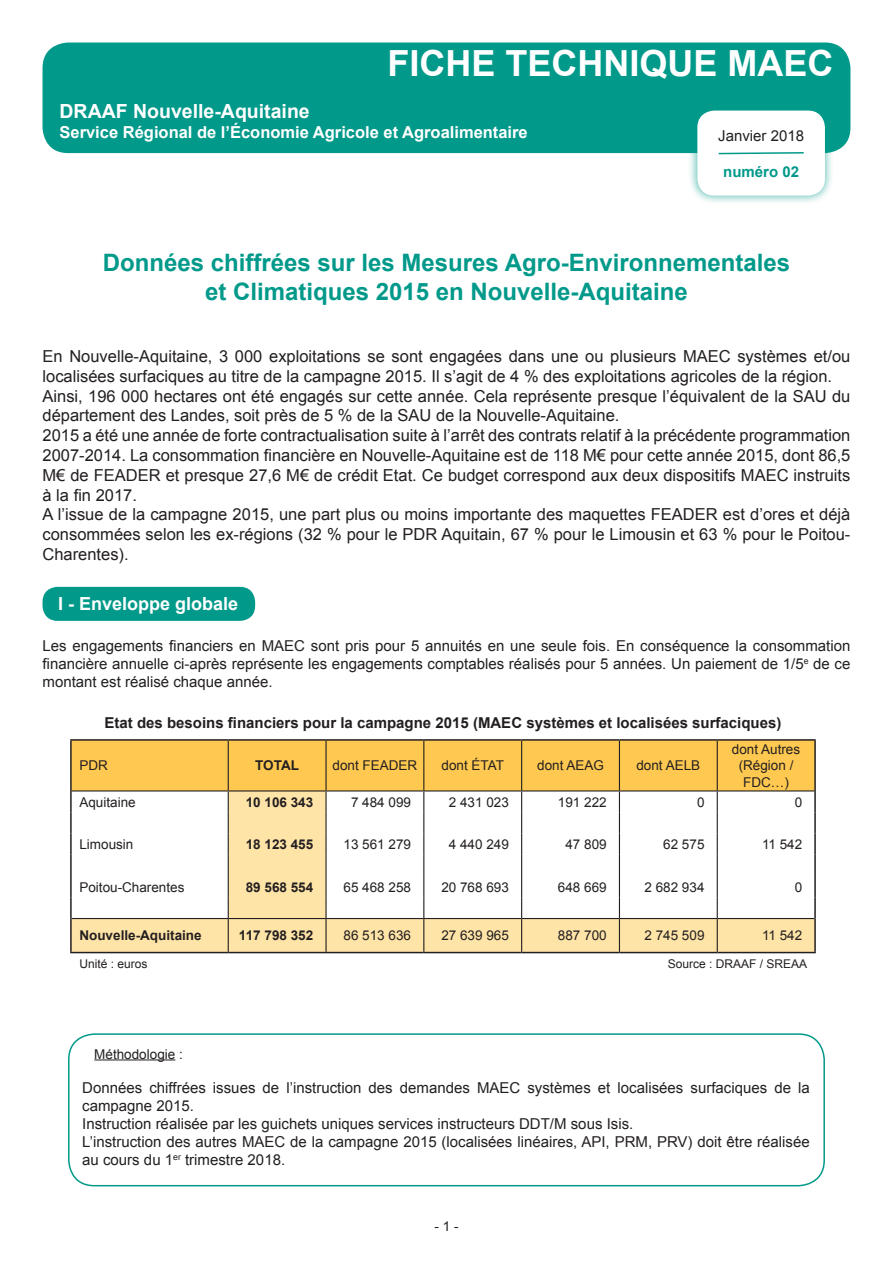
<style>
.page{position:relative;width:893px;height:1263px;background:#fff}
.page>*{position:absolute;margin:0;border:0;box-sizing:border-box;transform-origin:0 0}
.t1{font:700 36px "Arial";color:#fff}
.t2{font:700 24px "Arial";color:#00998a}
.t3{font:700 19.5px "Arial";color:#fff}
.t4{font:700 18px "Arial";color:#fff}
.t5{font:16.5px/19.8px "Arial";color:#231f20}
.t6{font:700 16.5px "Arial";color:#fff}
.t7{font:15px/18px "Arial";color:#231f20}
.t8{font:700 15px "Arial";color:#231f20}
.t9{font:700 15px "Arial";color:#00998a}
.t10{font:13.5px/16.2px "Arial";color:#231f20;text-align:center}
.t11{font:700 13.5px "Arial";color:#231f20}
.t12{font:12px "Arial";color:#231f20}
</style>
<div class="page">
<div style="left:43px;top:587px;width:212px;height:34px;background:#00998a;border-radius:15px"></div>
<hr style="left:94px;top:1059px;width:81px;height:1px;background:#231f20">
<div style="left:68px;top:1033px;width:757px;height:153px;border:2px solid #00998a;border-radius:26px"></div>
<div style="left:43px;top:43px;width:807px;height:110px;background:#00998a;border-radius:26px"></div>
<div style="left:687px;top:101px;width:147px;height:104px;background:#00998a;opacity:.75"></div>
<div style="left:697px;top:111px;width:128px;height:85px;background:#fff;border-radius:17px"></div>
<svg style="left:718px;top:152px;width:86px;height:3px"></svg>
<div style="left:72px;top:919px;width:742px;height:33px;background:#ffe4a8"></div>
<hr style="left:70px;top:739px;width:158px;height:2px;background:#231f20">
<hr style="left:70px;top:741px;width:2px;height:50px;background:#231f20">
<hr style="left:70px;top:791px;width:2px;height:21px;background:#231f20">
<hr style="left:814px;top:791px;width:2px;height:21px;background:#231f20">
<hr style="left:70px;top:812px;width:2px;height:21px;background:#231f20">
<hr style="left:814px;top:812px;width:2px;height:21px;background:#231f20">
<hr style="left:70px;top:833px;width:2px;height:22px;background:#231f20">
<hr style="left:814px;top:833px;width:2px;height:22px;background:#231f20">
<hr style="left:70px;top:855px;width:2px;height:21px;background:#231f20">
<hr style="left:814px;top:855px;width:2px;height:21px;background:#231f20">
<hr style="left:70px;top:876px;width:2px;height:21px;background:#231f20">
<hr style="left:814px;top:876px;width:2px;height:21px;background:#231f20">
<hr style="left:70px;top:897px;width:2px;height:21px;background:#231f20">
<hr style="left:814px;top:897px;width:2px;height:21px;background:#231f20">
<hr style="left:70px;top:918px;width:2px;height:34px;background:#231f20">
<hr style="left:814px;top:918px;width:2px;height:34px;background:#231f20">
<hr style="left:70px;top:952px;width:158px;height:1px;background:#231f20">
<hr style="left:717px;top:952px;width:99px;height:1px;background:#231f20">
<hr style="left:228px;top:739px;width:98px;height:2px;background:#231f20">
<hr style="left:326px;top:739px;width:98px;height:2px;background:#231f20">
<hr style="left:424px;top:739px;width:98px;height:2px;background:#231f20">
<hr style="left:522px;top:739px;width:97px;height:2px;background:#231f20">
<hr style="left:619px;top:739px;width:98px;height:2px;background:#231f20">
<hr style="left:717px;top:739px;width:99px;height:2px;background:#231f20">
<hr style="left:814px;top:741px;width:2px;height:50px;background:#231f20">
<svg style="left:71px;top:740px;width:744px;height:178px"></svg>
<hr style="left:228px;top:919px;width:1px;height:33px;background:#231f20">
<hr style="left:325px;top:919px;width:2px;height:33px;background:#231f20">
<hr style="left:423px;top:919px;width:1px;height:33px;background:#231f20">
<hr style="left:521px;top:919px;width:1px;height:33px;background:#231f20">
<hr style="left:619px;top:919px;width:1px;height:33px;background:#231f20">
<hr style="left:717px;top:919px;width:1px;height:33px;background:#231f20">
<hr style="left:228px;top:952px;width:98px;height:1px;background:#231f20">
<hr style="left:326px;top:952px;width:98px;height:1px;background:#231f20">
<hr style="left:424px;top:952px;width:98px;height:1px;background:#231f20">
<hr style="left:522px;top:952px;width:97px;height:1px;background:#231f20">
<hr style="left:619px;top:952px;width:98px;height:1px;background:#231f20">
<hr style="left:72px;top:790px;width:156px;height:1px;background:#231f20">
<hr style="left:72px;top:918px;width:156px;height:1px;background:#231f20">
<hr style="left:228px;top:918px;width:98px;height:1px;background:#231f20">
<hr style="left:326px;top:918px;width:98px;height:1px;background:#231f20">
<hr style="left:424px;top:918px;width:98px;height:1px;background:#231f20">
<hr style="left:522px;top:918px;width:97px;height:1px;background:#231f20">
<hr style="left:619px;top:918px;width:98px;height:1px;background:#231f20">
<hr style="left:717px;top:918px;width:97px;height:1px;background:#231f20">
<p class="t1" style="left:387px;top:40px;width:448px">FICHE TECHNIQUE MAEC</p>
<p class="t3" style="left:60px;top:99px;width:252px">DRAAF Nouvelle-Aquitaine</p>
<p class="t6" style="left:60px;top:121px;width:470px">Service Régional de l’Économie Agricole et Agroalimentaire</p>
<p class="t7" style="left:718px;top:126px;width:87px">Janvier 2018</p>
<p class="t9" style="left:723px;top:161px;width:77px">numéro 02</p>
<p class="t2" style="left:103px;top:246px;width:689px">Données chiffrées sur les Mesures Agro-Environnementales</p>
<p class="t2" style="left:205px;top:275px;width:484px">et Climatiques 2015 en Nouvelle-Aquitaine</p>
<p class="t5" style="left:43px;top:346px;width:809px">En Nouvelle-Aquitaine, 3 000 exploitations se sont engagées dans une ou plusieurs MAEC systèmes et/ou localisées surfaciques au titre de la campagne 2015. Il s’agit de 4 % des exploitations agricoles de la région.</p>
<p class="t5" style="left:43px;top:386px;width:809px">Ainsi, 196 000 hectares ont été engagés sur cette année. Cela représente presque l’équivalent de la SAU du département des Landes, soit près de 5 % de la SAU de la Nouvelle-Aquitaine.</p>
<p class="t5" style="left:43px;top:426px;width:809px;text-align:justify">2015 a été une année de forte contractualisation suite à l’arrêt des contrats relatif à la précédente programmation 2007-2014. La consommation financière en Nouvelle-Aquitaine est de 118 M€ pour cette année 2015, dont 86,5<br>M€ de FEADER et presque 27,6 M€ de crédit Etat. Ce budget correspond aux deux dispositifs MAEC instruits à la fin 2017.</p>
<p class="t5" style="left:43px;top:505px;width:809px;text-align:justify">A l’issue de la campagne 2015, une part plus ou moins importante des maquettes FEADER est d’ores et déjà consommées selon les ex-régions (32 % pour le PDR Aquitain, 67 % pour le Limousin et 63 % pour le Poitou-Charentes).</p>
<p class="t4" style="left:58px;top:592px;width:182px">I - Enveloppe globale</p>
<p class="t7" style="left:43px;top:637px;width:809px;text-align:justify">Les engagements financiers en MAEC sont pris pour 5 annuités en une seule fois. En conséquence la consommation financière annuelle ci-après représente les engagements comptables réalisés pour 5 années. Un paiement de 1/5<sup>e</sup> de ce montant est réalisé chaque année.</p>
<p class="t8" style="left:104px;top:713px;width:678px">Etat des besoins financiers pour la campagne 2015 (MAEC systèmes et localisées surfaciques)</p>
<p class="t10" style="left:79px;top:758px;width:30px">PDR</p>
<p class="t11" style="left:255px;top:757px;width:45px">TOTAL</p>
<p class="t10" style="left:333px;top:758px;width:86px">dont FEADER</p>
<p class="t10" style="left:441px;top:758px;width:64px">dont ÉTAT</p>
<p class="t10" style="left:537px;top:758px;width:68px">dont AEAG</p>
<p class="t10" style="left:636px;top:758px;width:65px">dont AELB</p>
<p class="t10" style="left:732px;top:741px;width:70px">dont Autres</p>
<p class="t10" style="left:739px;top:758px;width:56px">(Région /<br>FDC…)</p>
<p class="t10" style="left:79px;top:794px;width:58px">Aquitaine</p>
<p class="t11" style="left:246px;top:793px;width:69px">10 106 343</p>
<p class="t10" style="left:351px;top:794px;width:62px">7 484 099</p>
<p class="t10" style="left:449px;top:794px;width:62px">2 431 023</p>
<p class="t10" style="left:558px;top:794px;width:50px">191 222</p>
<p class="t10" style="left:697px;top:794px;width:9px">0</p>
<p class="t10" style="left:795px;top:794px;width:9px">0</p>
<p class="t10" style="left:79px;top:836px;width:56px">Limousin</p>
<p class="t11" style="left:246px;top:835px;width:69px">18 123 455</p>
<p class="t10" style="left:344px;top:836px;width:69px">13 561 279</p>
<p class="t10" style="left:449px;top:836px;width:62px">4 440 249</p>
<p class="t10" style="left:565px;top:836px;width:43px">47 809</p>
<p class="t10" style="left:663px;top:836px;width:43px">62 575</p>
<p class="t10" style="left:762px;top:836px;width:42px">11 542</p>
<p class="t10" style="left:79px;top:879px;width:107px">Poitou-Charentes</p>
<p class="t11" style="left:246px;top:878px;width:69px">89 568 554</p>
<p class="t10" style="left:344px;top:879px;width:69px">65 468 258</p>
<p class="t10" style="left:441px;top:879px;width:69px">20 768 693</p>
<p class="t10" style="left:558px;top:879px;width:50px">648 669</p>
<p class="t10" style="left:644px;top:879px;width:62px">2 682 934</p>
<p class="t10" style="left:795px;top:879px;width:9px">0</p>
<p class="t11" style="left:79px;top:927px;width:124px">Nouvelle-Aquitaine</p>
<p class="t11" style="left:239px;top:927px;width:76px">117 798 352</p>
<p class="t10" style="left:344px;top:928px;width:69px">86 513 636</p>
<p class="t10" style="left:441px;top:928px;width:69px">27 639 965</p>
<p class="t10" style="left:558px;top:928px;width:50px">887 700</p>
<p class="t10" style="left:644px;top:928px;width:62px">2 745 509</p>
<p class="t10" style="left:762px;top:928px;width:42px">11 542</p>
<p class="t12" style="left:79px;top:956px;width:70px">Unité : euros</p>
<p class="t12" style="left:668px;top:956px;width:141px">Source : DRAAF / SREAA</p>
<p class="t10" style="left:94px;top:1046px;width:90px">Méthodologie :</p>
<p class="t7" style="left:82px;top:1078px;width:729px">Données chiffrées issues de l’instruction des demandes MAEC systèmes et localisées surfaciques de la campagne 2015.</p>
<p class="t7" style="left:82px;top:1114px;width:553px">Instruction réalisée par les guichets uniques services instructeurs DDT/M sous Isis.</p>
<p class="t7" style="left:82px;top:1132px;width:729px">L’instruction des autres MAEC de la campagne 2015 (localisées linéaires, API, PRM, PRV) doit être réalisée au cours du 1<sup>er</sup> trimestre 2018.</p>
<p class="t10" style="left:434px;top:1218px;width:26px">- 1 -</p>
</div>
